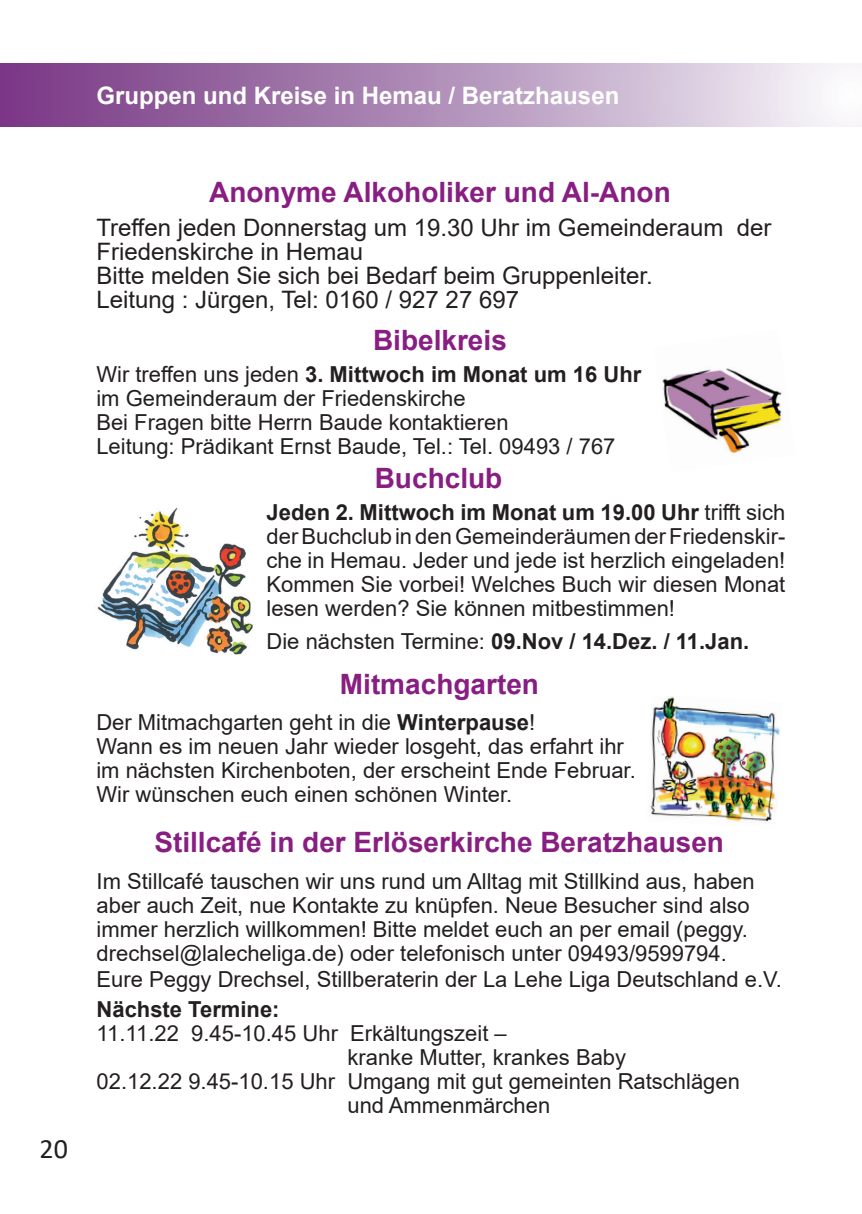
<style>
.page{position:relative;width:862px;height:1214px;background:#fff}
.page>*{position:absolute;margin:0;border:0;box-sizing:border-box;transform-origin:0 0}
.t1{font:700 28px "Arial";color:#891e82}
.t2{font:28px "Calibri";color:#231f20}
.t3{font:24px/24px "Arial";color:#231f20}
.t4{font:700 24px "Arial";color:#fff}
.t5{font:22px/24px "Arial";color:#231f20}
.t6{font:700 22px "Arial";color:#231f20}
.s1{font-weight:700}
.s2{font-weight:400}
</style>
<div class="page">
<div style="left:0;top:64px;width:862px;height:62px;background:linear-gradient(to right,#733180,#f5f5f8)"></div>
<img style="left:97px;top:507px;width:156px;height:148px">
<img style="left:662px;top:368px;width:120px;height:86px">
<img style="left:650px;top:696px;width:130px;height:126px">
<p class="t2" style="left:40px;top:1128px;width:30px">20</p>
<p class="t4" style="left:96px;top:78px;width:524px">Gruppen und Kreise in Hemau / Beratzhausen</p>
<p class="t1" style="left:209px;top:172px;width:463px">Anonyme Alkoholiker und Al-Anon</p>
<p class="t3" style="left:96px;top:215px;width:676px">Treffen jeden Donnerstag um 19.30 Uhr im Gemeinderaum der Friedenskirche in Hemau<br>Bitte melden Sie sich bei Bedarf beim Gruppenleiter.<br>Leitung : Jürgen, Tel: 0160 / 927 27 697</p>
<p class="t1" style="left:373px;top:320px;width:135px">Bibelkreis</p>
<p class="t5" style="left:96px;top:362px;width:546px">Wir treffen uns jeden <span class="s1">3. Mittwoch im Monat um 16 Uhr </span>im Gemeinderaum der Friedenskirche<br>Bei Fragen bitte Herrn Baude kontaktieren<br>Leitung: Prädikant Ernst Baude, Tel.: Tel. 09493 / 767</p>
<p class="t1" style="left:375px;top:459px;width:129px">Buchclub</p>
<p class="t5" style="left:266px;top:500px;width:520px;text-align:justify"><span class="s1">Jeden 2. Mittwoch im Monat um 19.00 Uhr</span> trifft sich der Buchclub in den Gemeinderäumen der Friedenskir&shy;che in Hemau. Jeder und jede ist herzlich eingeladen!<br>Kommen Sie vorbei! Welches Buch wir diesen Monat lesen werden? Sie können mitbestimmen!</p>
<p class="t6" style="left:266px;top:626px;width:484px"><span class="s2">Die nächsten Termine:</span> 09.Nov / 14.Dez. / 11.Jan.</p>
<p class="t1" style="left:340px;top:664px;width:201px">Mitmachgarten</p>
<p class="t5" style="left:96px;top:710px;width:541px">Der Mitmachgarten geht in die <span class="s1">Winterpause</span>!<br>Wann es im neuen Jahr wieder losgeht, das erfahrt ihr im nächsten Kirchenboten, der erscheint Ende Februar.<br>Wir wünschen euch einen schönen Winter.</p>
<p class="t1" style="left:154px;top:822px;width:571px">Stillcafé in der Erlöserkirche Beratzhausen</p>
<p class="t5" style="left:97px;top:869px;width:659px">Im Stillcafé tauschen wir uns rund um Alltag mit Stillkind aus, haben aber auch Zeit, nue Kontakte zu knüpfen. Neue Besucher sind also immer herzlich willkommen! Bitte meldet euch an per email (peggy. drechsel@lalecheliga.de) oder telefonisch unter 09493/9599794.</p>
<p class="t5" style="left:97px;top:967px;width:687px">Eure Peggy Drechsel, Stillberaterin der La Lehe Liga Deutschland e.V.</p>
<p class="t6" style="left:97px;top:993px;width:184px">Nächste Termine:</p>
<p class="t5" style="left:97px;top:1021px;width:412px">11.11.22 9.45-10.45 Uhr Erkältungszeit –</p>
<p class="t5" style="left:347px;top:1045px;width:280px">kranke Mutter, krankes Baby</p>
<p class="t5" style="left:97px;top:1069px;width:645px">02.12.22 9.45-10.15 Uhr Umgang mit gut gemeinten Ratschlägen</p>
<p class="t5" style="left:347px;top:1093px;width:204px">und Ammenmärchen</p>
</div>
